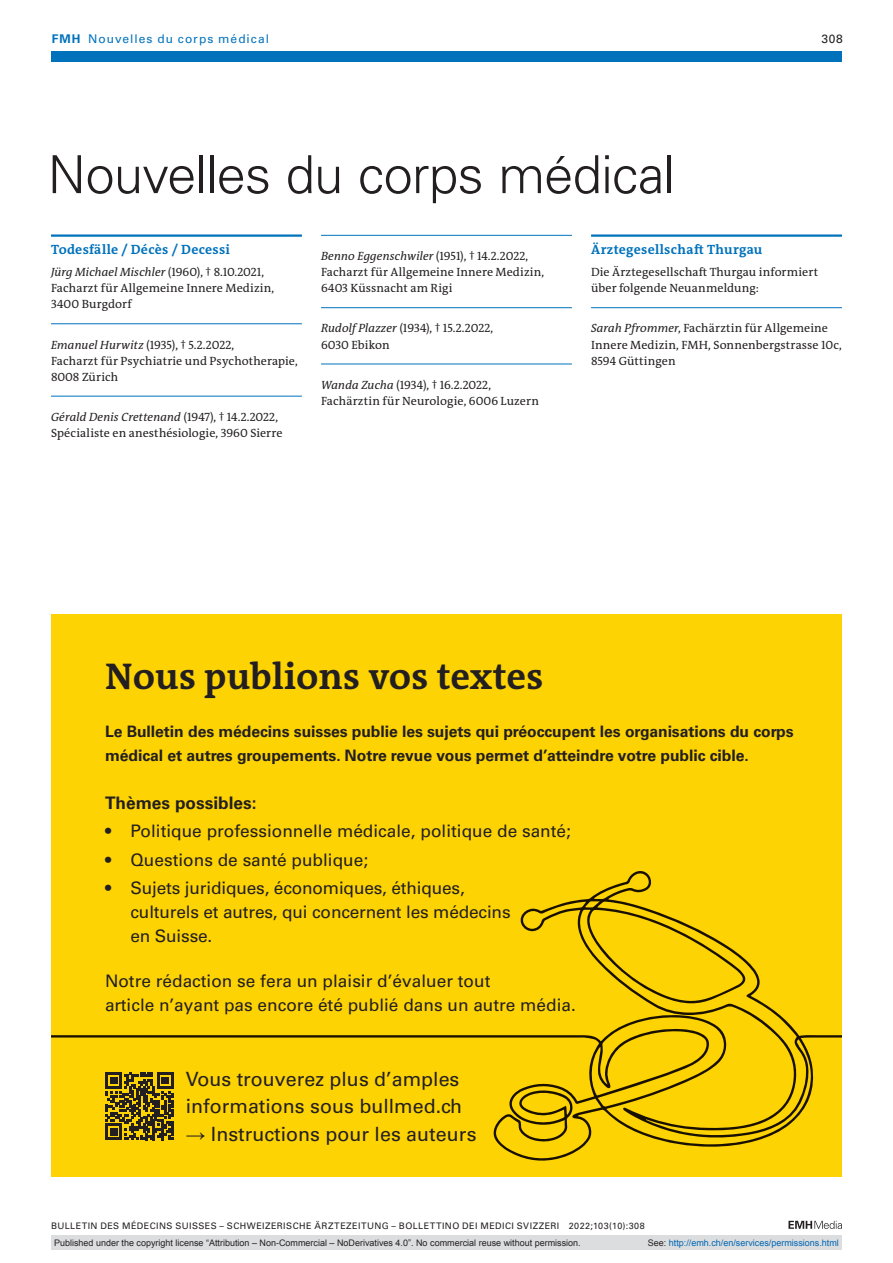
<style>
.page{position:relative;width:893px;height:1263px;background:#fff}
.page>*{position:absolute;margin:0;border:0;box-sizing:border-box;transform-origin:0 0}
.article-title{font:300 52.5px "Univers LT Std";letter-spacing:-.015em;color:#231f20}
.t1{font:700 37.5px "The Antiqua B W7";color:#231f20}
.t2{font:19.65px/27.3px "Univers LT Std";color:#231f20}
.t3{font:17.25px/24px "Univers LT Std";color:#231f20}
.t4{font:700 17.25px "Univers LT Std";color:#231f20}
.t5{font:700 15.75px/24px "Univers LT Std";letter-spacing:-.005em;color:#231f20}
.section-h1{font:700 13.5px "The Antiqua B W7";letter-spacing:.02em;color:#0072bc}
.section-pi{font:12px/16px "The Antiqua B W5 Plain";letter-spacing:.01em;color:#231f20}
.section-pn{font:12px/16px "The Antiqua B W5 Plain";letter-spacing:.01em;color:#231f20}
.ressort{font:12px "Univers LT Std";letter-spacing:.08em;color:#0072bc}
.ressort-2{font:12px "Univers LT Std";color:#231f20}
.t6{font:9px "Arial";color:#231f20}
.fusszeile{font:9px "Univers LT Std";letter-spacing:.05em;color:#231f20}
.t7{font:9px "Arial";color:#0066b3}
.s1{font-weight:700}
.s2{font-style:italic}
.s3{font-family:"Arial"}
.s4{color:#231f20}
</style>
<div class="page">
<svg style="left:788px;top:1221px;width:54px;height:8px"></svg>
<hr style="left:51px;top:234px;width:251px;height:3px;background:#0072bc">
<hr style="left:51px;top:323px;width:251px;height:1px;background:#0072bc">
<hr style="left:51px;top:396px;width:251px;height:1px;background:#0072bc">
<hr style="left:321px;top:235px;width:251px;height:1px;background:#0072bc">
<hr style="left:321px;top:307px;width:251px;height:1px;background:#0072bc">
<hr style="left:321px;top:364px;width:251px;height:1px;background:#0072bc">
<hr style="left:591px;top:234px;width:251px;height:3px;background:#0072bc">
<hr style="left:591px;top:307px;width:251px;height:1px;background:#0072bc">
<div style="left:51px;top:51px;width:791px;height:11px;background:#0072bc"></div>
<div style="left:51px;top:614px;width:791px;height:563px;background:#fed304"></div>
<svg style="left:51px;top:871px;width:791px;height:289px"></svg>
<div style="left:51px;top:1235px;width:791px;height:15px;background:#dcdddf"></div>
<p class="ressort" style="left:52px;top:31px;width:219px"><span class="s1">FMH</span> Nouvelles du corps médical</p>
<p class="ressort-2" style="left:821px;top:31px;width:23px">308</p>
<p class="article-title" style="left:48px;top:143px;width:629px">Nouvelles du corps médical</p>
<p class="section-h1" style="left:51px;top:241px;width:180px">Todesfälle / Décès / Decessi</p>
<p class="section-pn" style="left:51px;top:264px;width:225px"><span class="s2">Jürg Michael Mischler</span> (1960), † 8.10.2021,<br>Facharzt für Allgemeine Innere Medizin,<br>3400 Burgdorf</p>
<p class="section-pi" style="left:51px;top:337px;width:248px"><span class="s2">Emanuel Hurwitz</span> (1935), † 5.2.2022,<br>Facharzt für Psychiatrie und Psychotherapie,<br>8008 Zürich</p>
<p class="section-pi" style="left:51px;top:409px;width:233px"><span class="s2">Gérald Denis Crettenand</span> (1947), † 14.2.2022,<br>Spécialiste en anesthésiologie, 3960 Sierre</p>
<p class="section-pi" style="left:321px;top:248px;width:225px"><span class="s2">Benno Eggenschwiler</span> (1951), † 14.2.2022,<br>Facharzt für Allgemeine Innere Medizin,<br>6403 Küssnacht am Rigi</p>
<p class="section-pi" style="left:321px;top:320px;width:174px"><span class="s2">Rudolf Plazzer</span> (1934), † 15.2.2022,<br>6030 Ebikon</p>
<p class="section-pi" style="left:321px;top:377px;width:219px"><span class="s2">Wanda Zucha</span> (1934), † 16.2.2022,<br>Fachärztin für Neurologie, 6006 Luzern</p>
<p class="section-h1" style="left:591px;top:241px;width:173px">Ärztegesellschaft Thurgau</p>
<p class="section-pn" style="left:591px;top:264px;width:229px">Die Ärztegesellschaft Thurgau informiert über folgende Neuanmeldung:</p>
<p class="section-pi" style="left:591px;top:320px;width:252px"><span class="s2">Sarah Pfrommer</span>, Fachärztin für Allgemeine<br>Innere Medizin, FMH, Sonnenbergstrasse 10c,<br>8594 Güttingen</p>
<p class="t1" style="left:105px;top:652px;width:440px">Nous publions vos textes</p>
<p class="t5" style="left:105px;top:720px;width:690px">Le Bulletin des médecins suisses publie les sujets qui préoccupent les organisations du corps médical et autres groupements. Notre revue vous permet d’atteindre votre public cible.</p>
<p class="t4" style="left:105px;top:793px;width:153px">Thèmes possibles:</p>
<p class="t3" style="left:105px;top:819px;width:467px">• Politique professionnelle médicale, politique de santé;</p>
<p class="t3" style="left:105px;top:848px;width:265px">• Questions de santé publique;</p>
<p class="t3" style="left:131px;top:876px;width:382px;text-indent:-25px">• Sujets juridiques, économiques, éthiques, culturels et autres, qui concernent les médecins en Suisse.</p>
<p class="t3" style="left:105px;top:969px;width:472px">Notre rédaction se fera un plaisir d’évaluer tout<br>article n’ayant pas encore été publié dans un autre média.</p>
<p class="t2" style="left:186px;top:1065px;width:278px">Vous trouverez plus d’amples informations sous bullmed.ch</p>
<p class="t2" style="left:186px;top:1120px;width:292px"><span class="s3">→</span> Instructions pour les auteurs</p>
<p class="fusszeile" style="left:51px;top:1220px;width:595px">BULLETIN DES MÉDECINS SUISSES – SCHWEIZERISCHE ÄRZTEZEITUNG – BOLLETTINO DEI MEDICI SVIZZERI 2022;103(10):308</p>
<p class="t6" style="left:54px;top:1237px;width:528px">Published under the copyright license “Attribution – Non-Commercial – NoDerivatives 4.0”. No commercial reuse without permission.</p>
<p class="t7" style="left:648px;top:1237px;width:193px"><span class="s4">See:</span> http://emh.ch/en/services/permissions.html</p>
</div>
